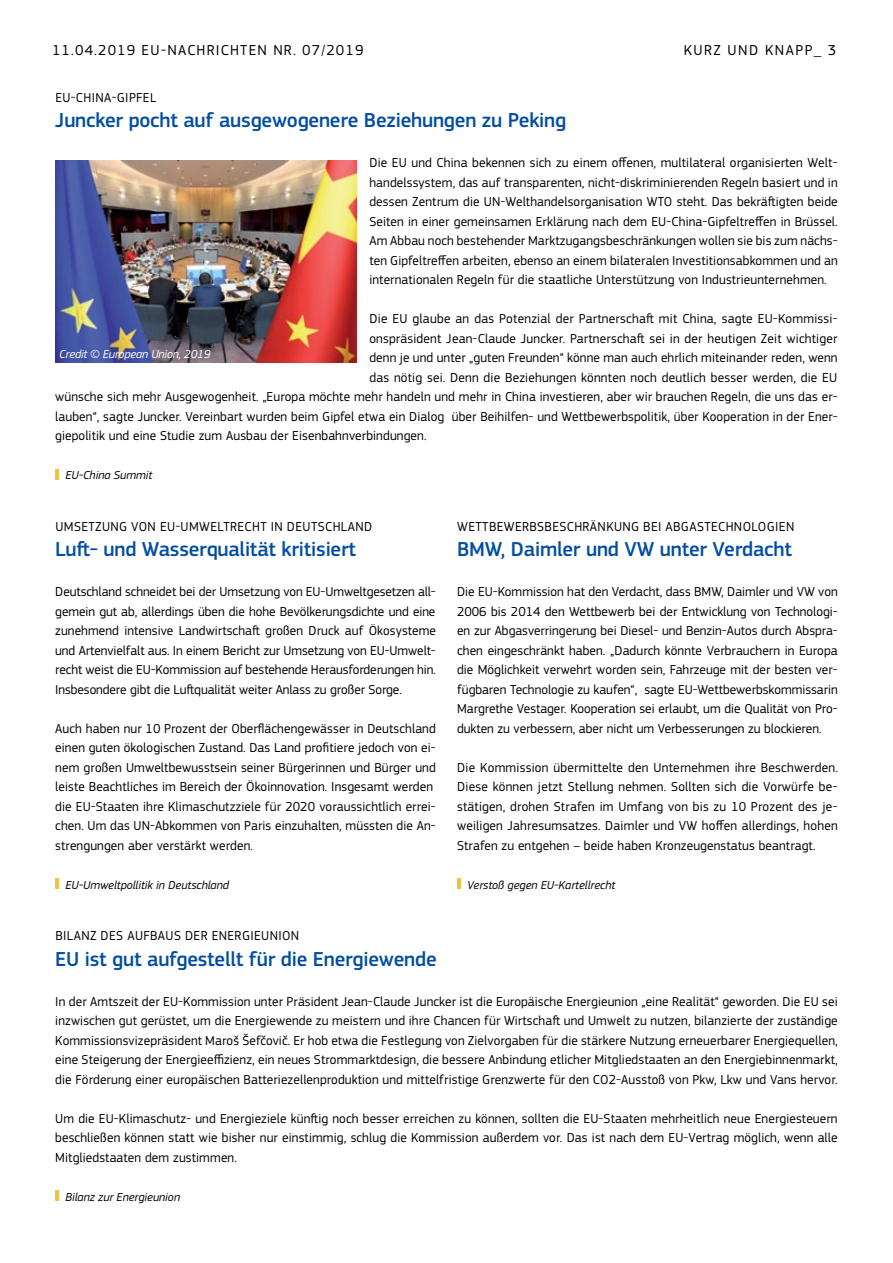
<style>
.page{position:relative;width:893px;height:1263px;background:#fff}
.page>*{position:absolute;margin:0;border:0;box-sizing:border-box;transform-origin:0 0}
.t1{font:500 21px "EC Square Sans Pro";letter-spacing:-.01em;color:#034ea2}
.t2{font:15px "EC Square Sans Pro";letter-spacing:.08em;color:#000}
.t3{font:13.5px/19.5px "EC Square Sans Pro";letter-spacing:.01em;color:#000;text-align:justify}
.t4{font:italic 12px "EC Square Sans Pro";color:#000}
.t5{font:italic 12px "EC Square Sans Pro";letter-spacing:-.01em;color:#fff}
</style>
<div class="page">
<img style="left:55px;top:161px;width:302px;height:201px">
<hr style="left:55px;top:469px;width:4px;height:10px;background:#f2c23e">
<hr style="left:55px;top:879px;width:4px;height:10px;background:#f2c23e">
<hr style="left:457px;top:879px;width:4px;height:10px;background:#f2c23e">
<hr style="left:55px;top:1191px;width:4px;height:10px;background:#f2c23e">
<p class="t2" style="left:684px;top:41px;width:10px">kurz</p>
<p class="t2" style="left:728px;top:41px;width:11px">und</p>
<p class="t2" style="left:765px;top:41px;width:11px">knapp</p>
<p class="t2" style="left:814px;top:41px;width:24px">_ 3</p>
<p class="t2" style="left:52px;top:42px;width:313px">11.04.2019 EU-NACHRICHTEN NR. 07/2019</p>
<p class="t3" style="left:55px;top:88px;width:77px">EU-China-Gipfel</p>
<h1 class="t1" style="left:55px;top:108px;width:512px">Juncker pocht auf ausgewogenere Beziehungen zu Peking</h1>
<p class="t3" style="left:369px;top:153px;width:470px">Die EU und China bekennen sich zu einem offenen, multilateral organisierten Welt&shy;handelssystem, das auf transparenten, nicht-diskriminierenden Regeln basiert und in dessen Zentrum die UN-Welthandelsorganisation WTO steht. Das bekräftigten beide Seiten in einer gemeinsamen Erklärung nach dem EU-China-Gipfeltreffen in Brüssel.<br>Am Abbau noch bestehender Marktzugangsbeschränkungen wollen sie bis zum nächs&shy;ten Gipfeltreffen arbeiten, ebenso an einem bilateralen Investitionsabkommen und an internationalen Regeln für die staatliche Unterstützung von Industrieunternehmen.</p>
<p class="t3" style="left:369px;top:309px;width:470px">Die EU glaube an das Potenzial der Partnerschaft mit China, sagte EU-Kommissi-</p>
<p class="t3" style="left:369px;top:329px;width:470px">onspräsident Jean-Claude Juncker. Partnerschaft sei in der heutigen Zeit wichtiger</p>
<p class="t3" style="left:369px;top:348px;width:470px">denn je und unter „guten Freunden“ könne man auch ehrlich miteinander reden, wenn</p>
<p class="t3" style="left:369px;top:368px;width:469px">das nötig sei. Denn die Beziehungen könnten noch deutlich besser werden, die EU</p>
<p class="t3" style="left:55px;top:387px;width:784px">wünsche sich mehr Ausgewogenheit. „Europa möchte mehr handeln und mehr in China investieren, aber wir brauchen Regeln, die uns das er-</p>
<p class="t3" style="left:55px;top:407px;width:784px">lauben“, sagte Juncker. Vereinbart wurden beim Gipfel etwa ein Dialog über Beihilfen- und Wettbewerbspolitik, über Kooperation in der Ener-</p>
<p class="t3" style="left:55px;top:426px;width:373px">giepolitik und eine Studie zum Ausbau der Eisenbahnverbindungen.</p>
<p class="t5" style="left:59px;top:347px;width:153px">Credit © European Union, 2019</p>
<p class="t4" style="left:65px;top:468px;width:88px">EU-China Summit</p>
<p class="t3" style="left:55px;top:517px;width:18px">Umsetzung</p>
<p class="t3" style="left:131px;top:517px;width:67px">von EU-Umweltre</p>
<p class="t3" style="left:245px;top:517px;width:59px">cht in Deuts</p>
<p class="t3" style="left:325px;top:517px;width:25px">chland</p>
<h1 class="t1" style="left:55px;top:537px;width:302px">Luft- und Wasserqualität kritisiert</h1>
<p class="t3" style="left:55px;top:582px;width:382px">Deutschland schneidet bei der Umsetzung von EU-Umweltgesetzen all&shy;gemein gut ab, allerdings üben die hohe Bevölkerungsdichte und eine zunehmend intensive Landwirtschaft großen Druck auf Ökosysteme und Artenvielfalt aus. In einem Bericht zur Umsetzung von EU-Umwelt&shy;recht weist die EU-Kommission auf bestehende Herausforderungen hin.<br>Insbesondere gibt die Luftqualität weiter Anlass zu großer Sorge.</p>
<p class="t3" style="left:55px;top:719px;width:382px;text-align:left">Auch haben nur 10 Prozent der Oberflächengewässer in Deutschland einen guten ökologischen Zustand. Das Land profitiere jedoch von ei&shy;nem großen Umweltbewusstsein seiner Bürgerinnen und Bürger und leiste Beachtliches im Bereich der Ökoinnovation. Insgesamt werden die EU-Staaten ihre Klimaschutzziele für 2020 voraussichtlich errei&shy;chen. Um das UN-Abkommen von Paris einzuhalten, müssten die An&shy;strengungen aber verstärkt werden.</p>
<p class="t3" style="left:457px;top:517px;width:20px">Wettbewerbsbes</p>
<p class="t3" style="left:567px;top:517px;width:40px">chränkung</p>
<p class="t3" style="left:643px;top:517px;width:7px">bei</p>
<p class="t3" style="left:665px;top:517px;width:9px">abgaste</p>
<p class="t3" style="left:718px;top:517px;width:57px">chnologien</p>
<h1 class="t1" style="left:457px;top:537px;width:336px">BMW, Daimler und VW unter Verdacht</h1>
<p class="t3" style="left:457px;top:582px;width:382px">Die EU-Kommission hat den Verdacht, dass BMW, Daimler und VW von 2006 bis 2014 den Wettbewerb bei der Entwicklung von Technologi&shy;en zur Abgasverringerung bei Diesel- und Benzin-Autos durch Abspra&shy;chen eingeschränkt haben. „Dadurch könnte Verbrauchern in Europa die Möglichkeit verwehrt worden sein, Fahrzeuge mit der besten ver&shy;fügbaren Technologie zu kaufen“, sagte EU-Wettbewerbskommissarin Margrethe Vestager. Kooperation sei erlaubt, um die Qualität von Pro&shy;dukten zu verbessern, aber nicht um Verbesserungen zu blockieren.</p>
<p class="t3" style="left:457px;top:758px;width:382px">Die Kommission übermittelte den Unternehmen ihre Beschwerden.<br>Diese können jetzt Stellung nehmen. Sollten sich die Vorwürfe be&shy;stätigen, drohen Strafen im Umfang von bis zu 10 Prozent des je&shy;weiligen Jahresumsatzes. Daimler und VW hoffen allerdings, hohen Strafen zu entgehen – beide haben Kronzeugenstatus beantragt.</p>
<p class="t4" style="left:65px;top:878px;width:165px">EU-Umweltpollitik in Deutschland</p>
<p class="t4" style="left:467px;top:878px;width:150px">Verstoß gegen EU-Kartellrecht</p>
<p class="t3" style="left:55px;top:926px;width:16px">Bilanz</p>
<p class="t3" style="left:101px;top:926px;width:8px">des</p>
<p class="t3" style="left:127px;top:926px;width:17px">Aufbaus</p>
<p class="t3" style="left:185px;top:926px;width:9px">der</p>
<p class="t3" style="left:212px;top:926px;width:15px">Energieuni</p>
<p class="t3" style="left:282px;top:926px;width:17px">on</p>
<h1 class="t1" style="left:55px;top:947px;width:383px">EU ist gut aufgestellt für die Energiewende</h1>
<p class="t3" style="left:55px;top:992px;width:784px">In der Amtszeit der EU-Kommission unter Präsident Jean-Claude Juncker ist die Europäische Energieunion „eine Realität“ geworden. Die EU sei inzwischen gut gerüstet, um die Energiewende zu meistern und ihre Chancen für Wirtschaft und Umwelt zu nutzen, bilanzierte der zuständige Kommissionsvizepräsident Maroš Šefčovič. Er hob etwa die Festlegung von Zielvorgaben für die stärkere Nutzung erneuerbarer Energiequellen, eine Steigerung der Energieeffizienz, ein neues Strommarktdesign, die bessere Anbindung etlicher Mitgliedstaaten an den Energiebinnenmarkt, die Förderung einer europäischen Batteriezellenproduktion und mittelfristige Grenzwerte für den CO2-Ausstoß von Pkw, Lkw und Vans hervor.</p>
<p class="t3" style="left:55px;top:1109px;width:784px">Um die EU-Klimaschutz- und Energieziele künftig noch besser erreichen zu können, sollten die EU-Staaten mehrheitlich neue Energiesteuern beschließen können statt wie bisher nur einstimmig, schlug die Kommission außerdem vor. Das ist nach dem EU-Vertrag möglich, wenn alle Mitgliedstaaten dem zustimmen.</p>
<p class="t4" style="left:65px;top:1190px;width:116px">Bilanz zur Energieunion</p>
</div>
